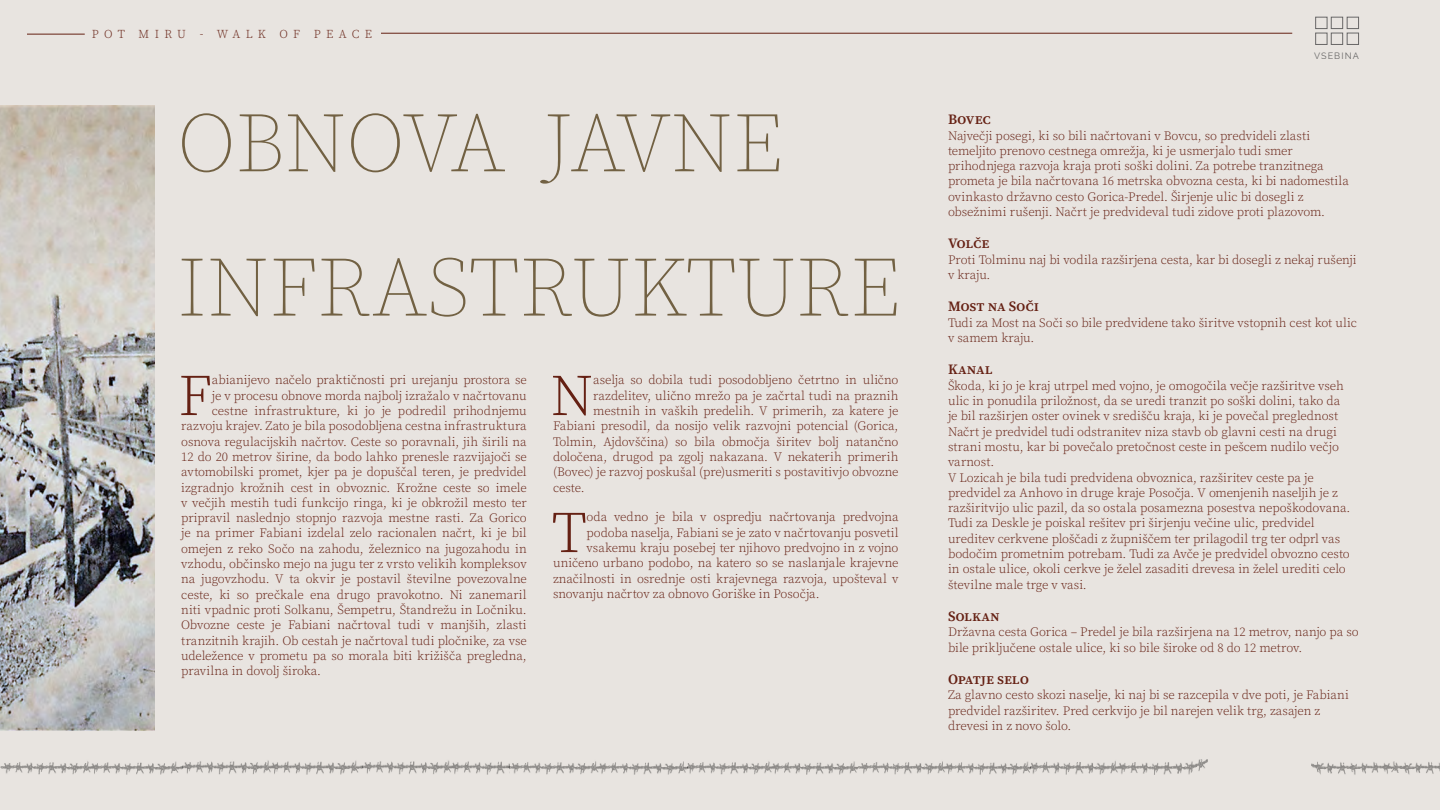
<style>
.page{position:relative;width:1440px;height:810px;background:#e8e4e0}
.page>*{position:absolute;margin:0;border:0;box-sizing:border-box;transform-origin:0 0}
.t1{font:200 84px/144.3px "Source Serif Pro";letter-spacing:-.005em;color:#726143}
.t2{font:300 58.12px "Source Serif Pro";color:#652013}
.t3{font:600 14.25px "Source Serif Pro";letter-spacing:-.01em;color:#652013}
.t4{font:300 12.75px/15.3px "Source Serif Pro";letter-spacing:-.005em;color:#652013}
.t5{font:300 12px "Source Serif Pro";letter-spacing:.44em;color:#652013}
.t6{font:9px "Raleway";letter-spacing:.12em;color:#686767}
</style>
<div class="page">
<img style="left:1312px;top:761px;width:128px;height:14px">
<img style="left:688px;top:761px;width:170px;height:14px">
<img style="left:0;top:761px;width:488px;height:14px">
<svg style="left:182px;top:760px;width:180px;height:14px"></svg>
<svg style="left:362px;top:760px;width:146px;height:14px"></svg>
<svg style="left:858px;top:761px;width:172px;height:14px"></svg>
<svg style="left:508px;top:761px;width:180px;height:14px"></svg>
<svg style="left:1030px;top:759px;width:178px;height:16px"></svg>
<img style="left:0;top:105px;width:154px;height:625px">
<div style="left:1316px;top:17px;width:11px;height:12px;border:1px solid #686767"></div>
<div style="left:1316px;top:33px;width:11px;height:12px;border:1px solid #686767"></div>
<div style="left:1331px;top:17px;width:12px;height:12px;border:1px solid #686767"></div>
<div style="left:1331px;top:33px;width:12px;height:12px;border:1px solid #686767"></div>
<div style="left:1347px;top:17px;width:12px;height:12px;border:1px solid #686767"></div>
<div style="left:1347px;top:33px;width:12px;height:12px;border:1px solid #686767"></div>
<hr style="left:381px;top:33px;width:911px;height:1px;background:#652013">
<hr style="left:27px;top:34px;width:58px;height:1px;background:#652013">
<p class="t5" style="left:92px;top:26px;width:282px">POT MIRU - WALK OF PEACE</p>
<h1 class="t1" style="left:177px;top:73px;width:725px">OBNOVA JAVNE<br>INFRASTRUKTURE</h1>
<h2 class="t2" style="left:178px;top:358px;width:35px">F</h2>
<p class="t4" style="left:212px;top:373px;width:316px">abianijevo načelo praktičnosti pri urejanju prostora se</p>
<p class="t4" style="left:212px;top:388px;width:316px">je v procesu obnove morda najbolj izražalo v načrtovanu</p>
<p class="t4" style="left:212px;top:403px;width:316px">cestne infrastrukture, ki jo je podredil prihodnjemu</p>
<p class="t4" style="left:181px;top:419px;width:347px">razvoju krajev. Zato je bila posodobljena cestna infrastruktura</p>
<p class="t4" style="left:181px;top:434px;width:347px">osnova regulacijskih načrtov. Ceste so poravnali, jih širili na</p>
<p class="t4" style="left:181px;top:449px;width:347px">12 do 20 metrov širine, da bodo lahko prenesle razvijajoči se</p>
<p class="t4" style="left:181px;top:465px;width:347px">avtomobilski promet, kjer pa je dopuščal teren, je predvidel</p>
<p class="t4" style="left:181px;top:480px;width:347px">izgradnjo krožnih cest in obvoznic. Krožne ceste so imele</p>
<p class="t4" style="left:181px;top:495px;width:347px">v večjih mestih tudi funkcijo ringa, ki je obkrožil mesto ter</p>
<p class="t4" style="left:181px;top:510px;width:347px">pripravil naslednjo stopnjo razvoja mestne rasti. Za Gorico</p>
<p class="t4" style="left:181px;top:526px;width:347px">je na primer Fabiani izdelal zelo racionalen načrt, ki je bil</p>
<p class="t4" style="left:181px;top:541px;width:347px">omejen z reko Sočo na zahodu, železnico na jugozahodu in</p>
<p class="t4" style="left:181px;top:556px;width:347px">vzhodu, občinsko mejo na jugu ter z vrsto velikih kompleksov</p>
<p class="t4" style="left:181px;top:572px;width:347px">na jugovzhodu. V ta okvir je postavil številne povezovalne</p>
<p class="t4" style="left:181px;top:587px;width:347px">ceste, ki so prečkale ena drugo pravokotno. Ni zanemaril</p>
<p class="t4" style="left:181px;top:602px;width:347px">niti vpadnic proti Solkanu, Šempetru, Štandrežu in Ločniku.</p>
<p class="t4" style="left:181px;top:618px;width:347px">Obvozne ceste je Fabiani načrtoval tudi v manjših, zlasti</p>
<p class="t4" style="left:181px;top:633px;width:347px">tranzitnih krajih. Ob cestah je načrtoval tudi pločnike, za vse</p>
<p class="t4" style="left:181px;top:648px;width:347px">udeležence v prometu pa so morala biti križišča pregledna,</p>
<p class="t4" style="left:181px;top:663px;width:141px">pravilna in dovolj široka.</p>
<h2 class="t2" style="left:551px;top:358px;width:44px">N</h2>
<p class="t4" style="left:593px;top:373px;width:307px">aselja so dobila tudi posodobljeno četrtno in ulično</p>
<p class="t4" style="left:593px;top:388px;width:307px">razdelitev, ulično mrežo pa je začrtal tudi na praznih</p>
<p class="t4" style="left:593px;top:403px;width:307px">mestnih in vaških predelih. V primerih, za katere je</p>
<p class="t4" style="left:553px;top:419px;width:347px">Fabiani presodil, da nosijo velik razvojni potencial (Gorica,</p>
<p class="t4" style="left:553px;top:434px;width:347px">Tolmin, Ajdovščina) so bila območja širitev bolj natančno</p>
<p class="t4" style="left:553px;top:449px;width:347px">določena, drugod pa zgolj nakazana. V nekaterih primerih</p>
<p class="t4" style="left:553px;top:465px;width:347px">(Bovec) je razvoj poskušal (pre)usmeriti s postavitivjo obvozne</p>
<p class="t4" style="left:553px;top:480px;width:33px">ceste.</p>
<h2 class="t2" style="left:552px;top:495px;width:36px">T</h2>
<p class="t4" style="left:587px;top:510px;width:313px">oda vedno je bila v ospredju načrtovanja predvojna</p>
<p class="t4" style="left:587px;top:525px;width:313px">podoba naselja, Fabiani se je zato v načrtovanju posvetil</p>
<p class="t4" style="left:587px;top:540px;width:313px">vsakemu kraju posebej ter njihovo predvojno in z vojno</p>
<p class="t4" style="left:553px;top:556px;width:347px">uničeno urbano podobo, na katero so se naslanjale krajevne</p>
<p class="t4" style="left:553px;top:571px;width:347px">značilnosti in osrednje osti krajevnega razvoja, upošteval v</p>
<p class="t4" style="left:553px;top:586px;width:268px">snovanju načrtov za obnovo Goriške in Posočja.</p>
<p class="t6" style="left:1314px;top:50px;width:46px">VSEBINA</p>
<p class="t3" style="left:948px;top:110px;width:44px">Bovec</p>
<p class="t4" style="left:948px;top:128px;width:402px">Največji posegi, ki so bili načrtovani v Bovcu, so predvideli zlasti temeljito prenovo cestnega omrežja, ki je usmerjalo tudi smer prihodnjega razvoja kraja proti soški dolini. Za potrebe tranzitnega prometa je bila načrtovana 16 metrska obvozna cesta, ki bi nadomestila ovinkasto državno cesto Gorica-Predel. Širjenje ulic bi dosegli z obsežnimi rušenji. Načrt je predvideval tudi zidove proti plazovom.</p>
<p class="t3" style="left:948px;top:234px;width:43px">Volče</p>
<p class="t4" style="left:948px;top:252px;width:410px">Proti Tolminu naj bi vodila razširjena cesta, kar bi dosegli z nekaj rušenji v kraju.</p>
<p class="t3" style="left:948px;top:297px;width:93px">Most na Soči</p>
<p class="t4" style="left:948px;top:315px;width:410px">Tudi za Most na Soči so bile predvidene tako širitve vstopnih cest kot ulic v samem kraju.</p>
<p class="t3" style="left:948px;top:360px;width:46px">Kanal</p>
<p class="t4" style="left:948px;top:378px;width:404px">Škoda, ki jo je kraj utrpel med vojno, je omogočila večje razširitve vseh ulic in ponudila priložnost, da se uredi tranzit po soški dolini, tako da je bil razširjen oster ovinek v središču kraja, ki je povečal preglednost Načrt je predvidel tudi odstranitev niza stavb ob glavni cesti na drugi strani mostu, kar bi povečalo pretočnost ceste in pešcem nudilo večjo varnost.<br>V Lozicah je bila tudi predvidena obvoznica, razširitev ceste pa je predvidel za Anhovo in druge kraje Posočja. V omenjenih naseljih je z razširitvijo ulic pazil, da so ostala posamezna posestva nepoškodovana.<br>Tudi za Deskle je poiskal rešitev pri širjenju večine ulic, predvidel ureditev cerkvene ploščadi z župniščem ter prilagodil trg ter odprl vas bodočim prometnim potrebam. Tudi za Avče je predvidel obvozno cesto in ostale ulice, okoli cerkve je želel zasaditi drevesa in želel urediti celo številne male trge v vasi.</p>
<p class="t3" style="left:948px;top:607px;width:53px">Solkan</p>
<p class="t4" style="left:948px;top:625px;width:412px">Državna cesta Gorica – Predel je bila razširjena na 12 metrov, nanjo pa so bile priključene ostale ulice, ki so bile široke od 8 do 12 metrov.</p>
<p class="t3" style="left:948px;top:670px;width:83px">Opatje selo</p>
<p class="t4" style="left:948px;top:688px;width:402px">Za glavno cesto skozi naselje, ki naj bi se razcepila v dve poti, je Fabiani predvidel razširitev. Pred cerkvijo je bil narejen velik trg, zasajen z drevesi in z novo šolo.</p>
</div>
